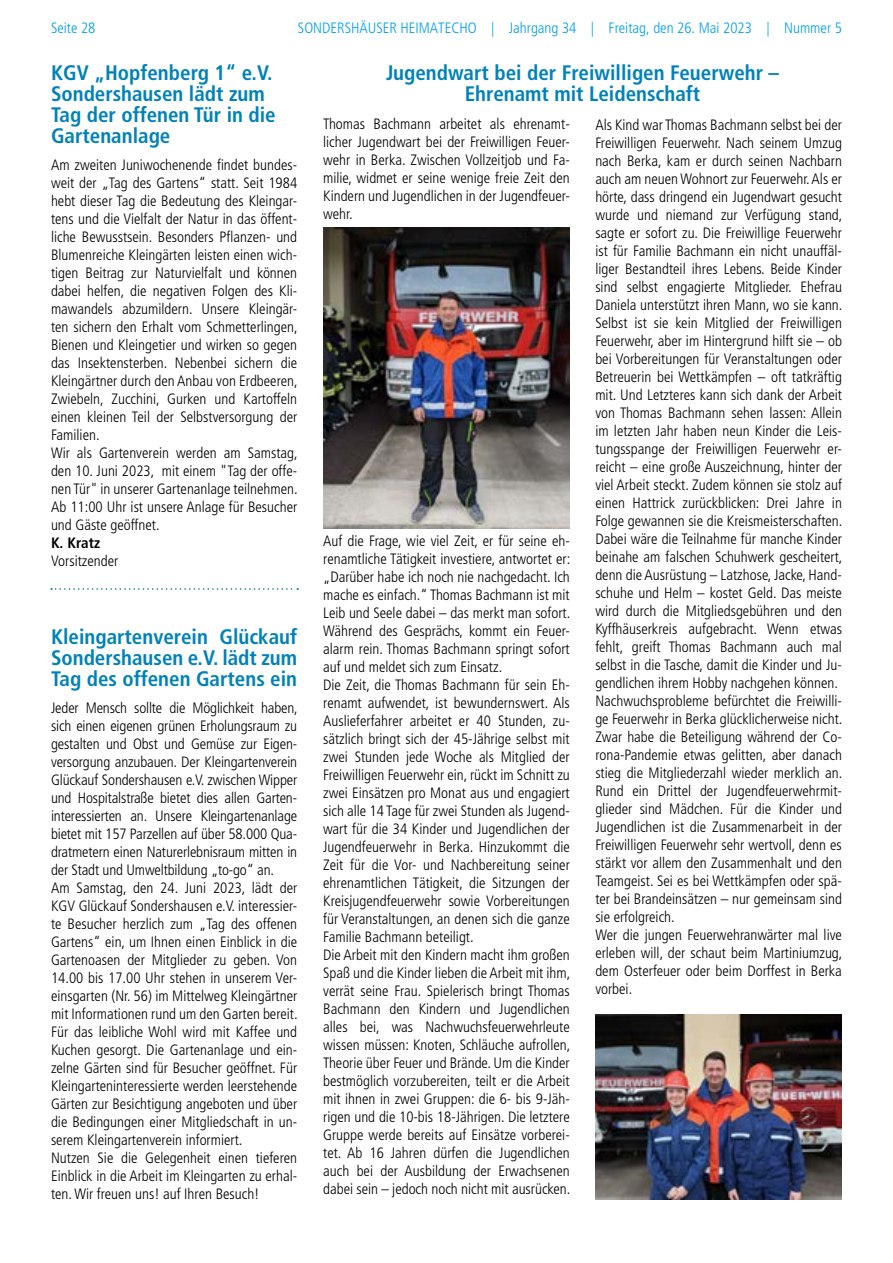
<style>
.page{position:relative;width:893px;height:1263px;background:#fff}
.page>*{position:absolute;margin:0;border:0;box-sizing:border-box;transform-origin:0 0}
.t1{font:700 condensed 21px/21px "Frutiger LT Std";color:#0082b9;text-align:center}
.t2{font:300 condensed 15px/18px "Frutiger LT Std";color:#000}
.t3{font:300 condensed 15px "Frutiger LT Std";color:#009fe3}
.t4{font:700 condensed 15px "Frutiger LT Std";color:#000}
</style>
<div class="page">
<img style="left:323px;top:227px;width:247px;height:301px">
<img style="left:595px;top:1014px;width:247px;height:186px">
<svg style="left:51px;top:588px;width:247px;height:2px"></svg>
<p class="t3" style="left:51px;top:19px;width:46px">Seite 28</p>
<p class="t3" style="left:298px;top:19px;width:545px">SONDERSHÄUSER HEIMATECHO | Jahrgang 34 | Freitag, den 26. Mai 2023 | Nummer 5</p>
<h1 class="t1" style="left:51px;top:62px;width:226px;text-align:left">KGV „Hopfenberg 1“ e.V.<br>Sondershausen lädt zum<br>Tag der offenen Tür in die<br>Gartenanlage</h1>
<p class="t2" style="left:51px;top:156px;width:248px">Am zweiten Juniwochenende findet bundes&shy;weit der „Tag des Gartens“ statt. Seit 1984 hebt dieser Tag die Bedeutung des Kleingar&shy;tens und die Vielfalt der Natur in das öffent&shy;liche Bewusstsein. Besonders Pflanzen- und Blumenreiche Kleingärten leisten einen wich&shy;tigen Beitrag zur Naturvielfalt und können dabei helfen, die negativen Folgen des Kli&shy;mawandels abzumildern. Unsere Kleingär&shy;ten sichern den Erhalt vom Schmetterlingen, Bienen und Kleingetier und wirken so gegen das Insektensterben. Nebenbei sichern die Kleingärtner durch den Anbau von Erdbeeren, Zwiebeln, Zucchini, Gurken und Kartoffeln einen kleinen Teil der Selbstversorgung der Familien.<br>Wir als Gartenverein werden am Samstag, den 10. Juni 2023, mit einem "Tag der offe&shy;nen Tür" in unserer Gartenanlage teilnehmen.<br>Ab 11:00 Uhr ist unsere Anlage für Besucher und Gäste geöffnet.</p>
<p class="t4" style="left:51px;top:533px;width:51px">K. Kratz</p>
<p class="t2" style="left:51px;top:552px;width:69px">Vorsitzender</p>
<h1 class="t1" style="left:51px;top:626px;width:248px;text-align:justify">Kleingartenverein Glückauf Sondershausen e.V. lädt zum Tag des offenen Gartens ein</h1>
<p class="t2" style="left:51px;top:699px;width:248px">Jeder Mensch sollte die Möglichkeit haben, sich einen eigenen grünen Erholungsraum zu gestalten und Obst und Gemüse zur Eigen&shy;versorgung anzubauen. Der Kleingartenverein Glückauf Sondershausen e.V. zwischen Wipper und Hospitalstraße bietet dies allen Garten&shy;interessierten an. Unsere Kleingartenanlage bietet mit 157 Parzellen auf über 58.000 Qua&shy;dratmetern einen Naturerlebnisraum mitten in der Stadt und Umweltbildung „to-go“ an.<br>Am Samstag, den 24. Juni 2023, lädt der KGV Glückauf Sondershausen e.V. interessier&shy;te Besucher herzlich zum „Tag des offenen Gartens“ ein, um Ihnen einen Einblick in die Gartenoasen der Mitglieder zu geben. Von 14.00 bis 17.00 Uhr stehen in unserem Ver&shy;einsgarten (Nr. 56) im Mittelweg Kleingärtner mit Informationen rund um den Garten bereit.<br>Für das leibliche Wohl wird mit Kaffee und Kuchen gesorgt. Die Gartenanlage und ein&shy;zelne Gärten sind für Besucher geöffnet. Für Kleingarteninteressierte werden leerstehende Gärten zur Besichtigung angeboten und über die Bedingungen einer Mitgliedschaft in un&shy;serem Kleingartenverein informiert.<br>Nutzen Sie die Gelegenheit einen tieferen Einblick in die Arbeit im Kleingarten zu erhal&shy;ten. Wir freuen uns! auf Ihren Besuch!</p>
<h1 class="t1" style="left:386px;top:62px;width:395px">Jugendwart bei der Freiwilligen Feuerwehr –<br>Ehrenamt mit Leidenschaft</h1>
<p class="t2" style="left:323px;top:115px;width:248px;text-align:justify">Thomas Bachmann arbeitet als ehrenamt&shy;licher Jugendwart bei der Freiwilligen Feuer&shy;wehr in Berka. Zwischen Vollzeitjob und Fa&shy;milie, widmet er seine wenige freie Zeit den Kindern und Jugendlichen in der Jugendfeuer&shy;wehr.</p>
<p class="t2" style="left:323px;top:532px;width:249px">Auf die Frage, wie viel Zeit, er für seine eh&shy;renamtliche Tätigkeit investiere, antwortet er: „Darüber habe ich noch nie nachgedacht. Ich mache es einfach.“ Thomas Bachmann ist mit Leib und Seele dabei – das merkt man sofort.<br>Während des Gesprächs, kommt ein Feuer&shy;alarm rein. Thomas Bachmann springt sofort auf und meldet sich zum Einsatz.<br>Die Zeit, die Thomas Bachmann für sein Eh&shy;renamt aufwendet, ist bewundernswert. Als Auslieferfahrer arbeitet er 40 Stunden, zu&shy;sätzlich bringt sich der 45-Jährige selbst mit zwei Stunden jede Woche als Mitglied der Freiwilligen Feuerwehr ein, rückt im Schnitt zu zwei Einsätzen pro Monat aus und engagiert sich alle 14 Tage für zwei Stunden als Jugend&shy;wart für die 34 Kinder und Jugendlichen der Jugendfeuerwehr in Berka. Hinzukommt die Zeit für die Vor- und Nachbereitung seiner ehrenamtlichen Tätigkeit, die Sitzungen der Kreisjugendfeuerwehr sowie Vorbereitungen für Veranstaltungen, an denen sich die ganze Familie Bachmann beteiligt.<br>Die Arbeit mit den Kindern macht ihm großen Spaß und die Kinder lieben die Arbeit mit ihm, verrät seine Frau. Spielerisch bringt Thomas Bachmann den Kindern und Jugendlichen alles bei, was Nachwuchsfeuerwehrleute wissen müssen: Knoten, Schläuche aufrollen, Theorie über Feuer und Brände. Um die Kinder bestmöglich vorzubereiten, teilt er die Arbeit mit ihnen in zwei Gruppen: die 6- bis 9-Jäh&shy;rigen und die 10-bis 18-Jährigen. Die letztere Gruppe werde bereits auf Einsätze vorberei&shy;tet. Ab 16 Jahren dürfen die Jugendlichen auch bei der Ausbildung der Erwachsenen dabei sein – jedoch noch nicht mit ausrücken.</p>
<p class="t2" style="left:595px;top:116px;width:249px">Als Kind war Thomas Bachmann selbst bei der Freiwilligen Feuerwehr. Nach seinem Umzug nach Berka, kam er durch seinen Nachbarn auch am neuen Wohnort zur Feuerwehr. Als er hörte, dass dringend ein Jugendwart gesucht wurde und niemand zur Verfügung stand, sagte er sofort zu. Die Freiwillige Feuerwehr ist für Familie Bachmann ein nicht unauffäl&shy;liger Bestandteil ihres Lebens. Beide Kinder sind selbst engagierte Mitglieder. Ehefrau Daniela unterstützt ihren Mann, wo sie kann.<br>Selbst ist sie kein Mitglied der Freiwilligen Feuerwehr, aber im Hintergrund hilft sie – ob bei Vorbereitungen für Veranstaltungen oder Betreuerin bei Wettkämpfen – oft tatkräftig mit. Und Letzteres kann sich dank der Arbeit von Thomas Bachmann sehen lassen: Allein im letzten Jahr haben neun Kinder die Leis&shy;tungsspange der Freiwilligen Feuerwehr er&shy;reicht – eine große Auszeichnung, hinter der viel Arbeit steckt. Zudem können sie stolz auf einen Hattrick zurückblicken: Drei Jahre in Folge gewannen sie die Kreismeisterschaften.<br>Dabei wäre die Teilnahme für manche Kinder beinahe am falschen Schuhwerk gescheitert, denn die Ausrüstung – Latzhose, Jacke, Hand&shy;schuhe und Helm – kostet Geld. Das meiste wird durch die Mitgliedsgebühren und den Kyffhäuserkreis aufgebracht. Wenn etwas fehlt, greift Thomas Bachmann auch mal selbst in die Tasche, damit die Kinder und Ju&shy;gendlichen ihrem Hobby nachgehen können.<br>Nachwuchsprobleme befürchtet die Freiwilli&shy;ge Feuerwehr in Berka glücklicherweise nicht.<br>Zwar habe die Beteiligung während der Co&shy;rona-Pandemie etwas gelitten, aber danach stieg die Mitgliederzahl wieder merklich an.<br>Rund ein Drittel der Jugendfeuerwehrmit&shy;glieder sind Mädchen. Für die Kinder und Jugendlichen ist die Zusammenarbeit in der Freiwilligen Feuerwehr sehr wertvoll, denn es stärkt vor allem den Zusammenhalt und den Teamgeist. Sei es bei Wettkämpfen oder spä&shy;ter bei Brandeinsätzen – nur gemeinsam sind sie erfolgreich.<br>Wer die jungen Feuerwehranwärter mal live erleben will, der schaut beim Martiniumzug, dem Osterfeuer oder beim Dorffest in Berka vorbei.</p>
</div>
